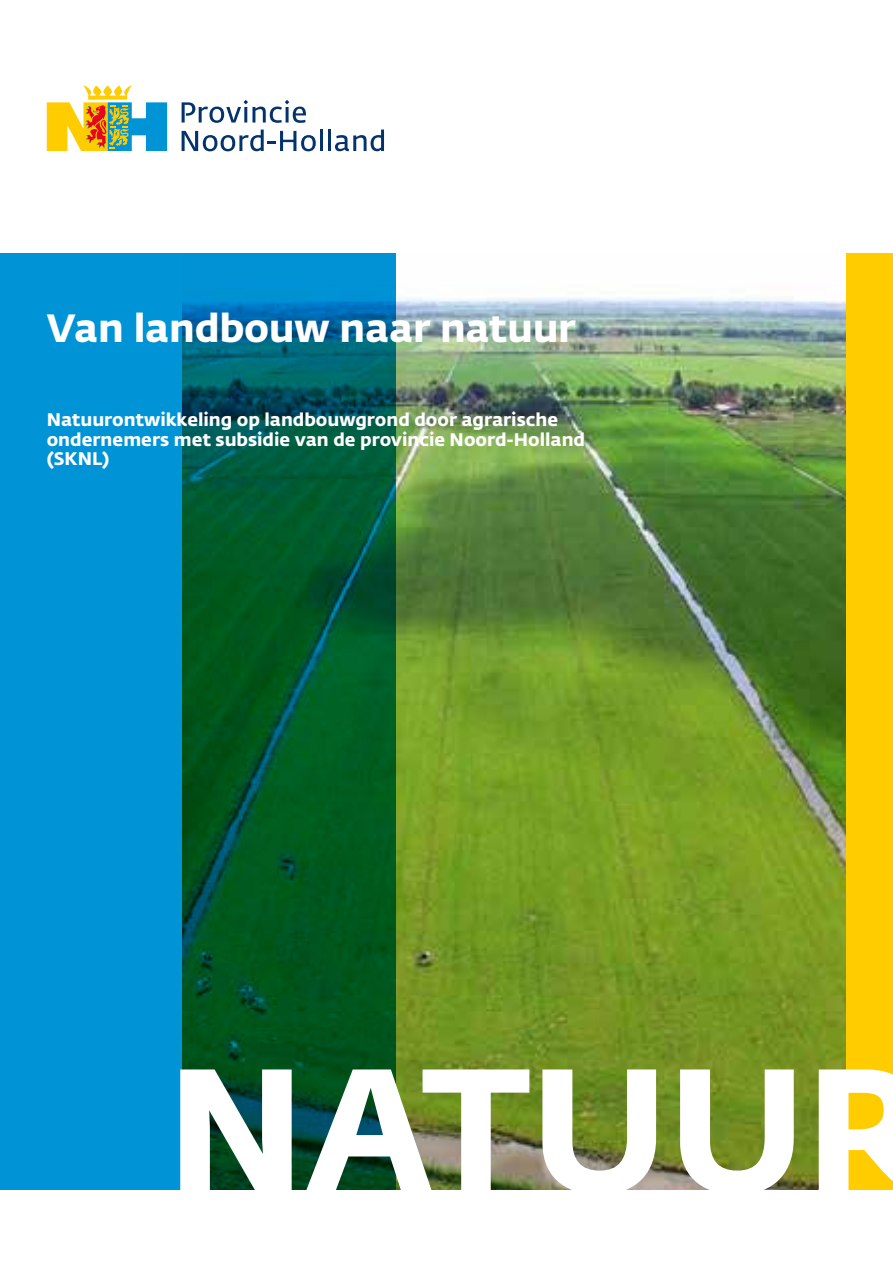
<style>
.page{position:relative;width:893px;height:1263px;background:#fff}
.page>*{position:absolute;margin:0;border:0;box-sizing:border-box;transform-origin:0 0}
.t1{font:700 174px "Fedra Sans Std";letter-spacing:-.01em;color:#fff}
.t2{font:700 39px "Fedra Sans Std";letter-spacing:-.01em;color:#fff}
.t3{font:700 18px/19.5px "Fedra Sans Std";color:#fff}
</style>
<div class="page">
<img style="left:395px;top:254px;width:451px;height:936px">
<div style="left:846px;top:254px;width:47px;height:936px;background:#fc0"></div>
<svg style="left:0;top:254px;width:395px;height:936px;background:#007382"></svg>
<svg style="left:47px;top:85px;width:120px;height:66px"></svg>
<svg style="left:182px;top:130px;width:134px;height:21px"></svg>
<hr style="left:320px;top:130px;width:3px;height:21px;background:#03326c">
<hr style="left:328px;top:130px;width:3px;height:21px;background:#03326c">
<svg style="left:335px;top:130px;width:49px;height:21px"></svg>
<svg style="left:182px;top:100px;width:124px;height:23px"></svg>
<h2 class="t2" style="left:47px;top:303px;width:530px">Van landbouw naar natuur</h2>
<p class="t3" style="left:47px;top:410px;width:540px">Natuurontwikkeling op landbouwgrond door agrarische ondernemers met subsidie van de provincie Noord-Holland (SKNL)</p>
<h1 class="t1" style="left:167px;top:1019px;width:771px">NATUUR</h1>
</div>
